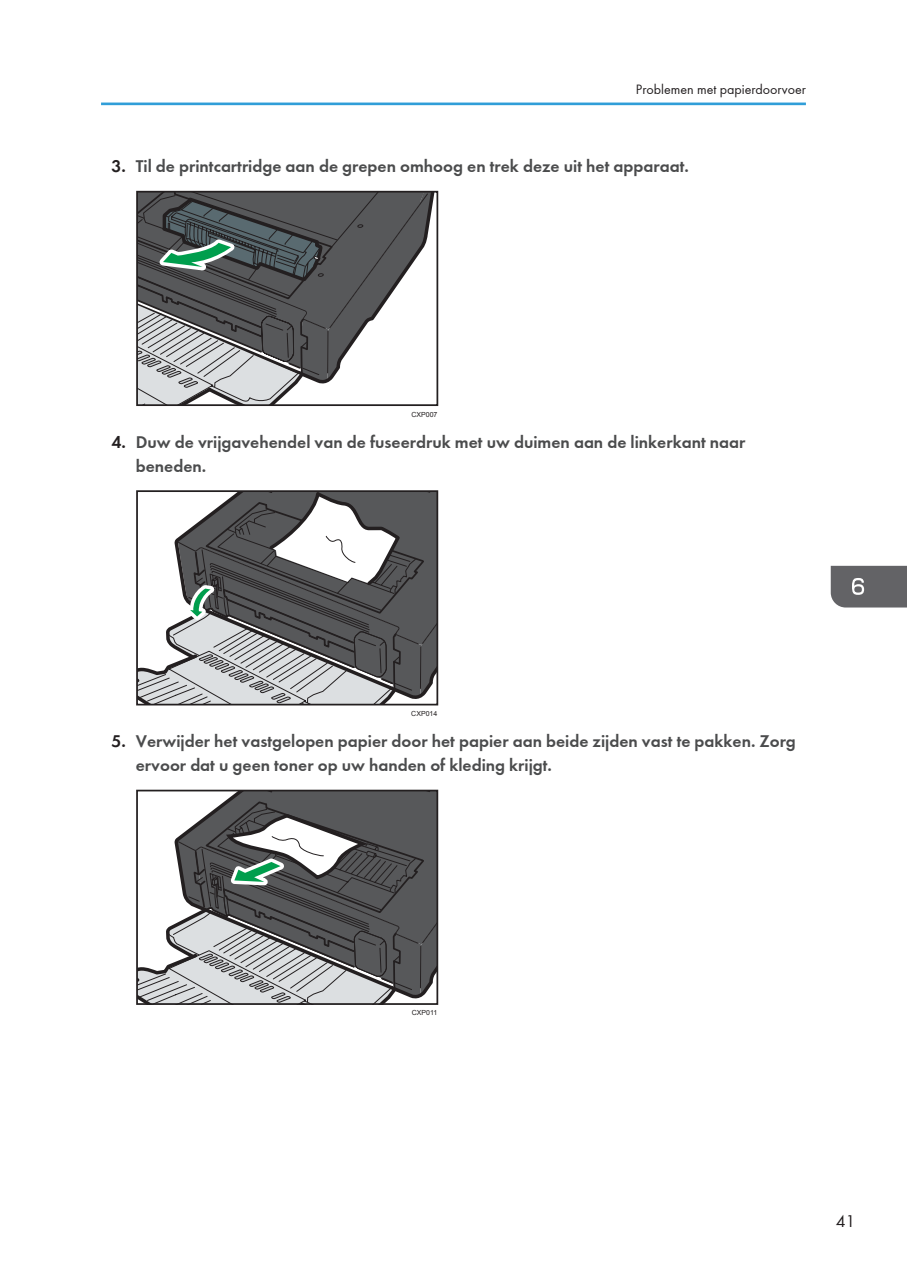
<style>
.page{position:relative;width:907px;height:1287px;background:#fff}
.page>*{position:absolute;margin:0;border:0;box-sizing:border-box;transform-origin:0 0}
.t1{font:17.5px/23.6px "Futura Demi TT";color:#4b4c4d}
.t2{font:17.5px "Futura Book TT";color:#231f20}
.t3{font:14px "Futura Book TT";color:#231f20}
.t4{font:7px "Arial";color:#231f20}
.s1{color:#231f20}
</style>
<div class="page">
<svg style="left:137px;top:190px;width:297px;height:213px"></svg>
<div style="left:136px;top:191px;width:302px;height:215px;border:2px solid #231f20"></div>
<svg style="left:137px;top:493px;width:300px;height:213px"></svg>
<div style="left:136px;top:490px;width:302px;height:215px;border:2px solid #231f20"></div>
<svg style="left:137px;top:792px;width:300px;height:213px"></svg>
<div style="left:136px;top:789px;width:302px;height:215px;border:2px solid #231f20"></div>
<hr style="left:101px;top:102px;width:704px;height:3px;background:#309ed8">
<svg style="left:830px;top:565px;width:76px;height:42px;background:#6e6e71"></svg>
<p class="t3" style="left:636px;top:80px;width:171px">Problemen met papierdoorvoer</p>
<p class="t1" style="left:111px;top:154px;width:578px"><span class="s1">3.</span> Til de printcartridge aan de grepen omhoog en trek deze uit het apparaat.</p>
<p class="t4" style="left:411px;top:410px;width:28px">CXP007</p>
<p class="t1" style="left:136px;top:430px;width:611px;text-indent:-24px"><span class="s1">4.</span> Duw de vrijgavehendel van de fuseerdruk met uw duimen aan de linkerkant naar beneden.</p>
<p class="t4" style="left:411px;top:709px;width:28px">CXP014</p>
<p class="t1" style="left:136px;top:729px;width:661px;text-indent:-24px"><span class="s1">5.</span> Verwijder het vastgelopen papier door het papier aan beide zijden vast te pakken. Zorg ervoor dat u geen toner op uw handen of kleding krijgt.</p>
<p class="t4" style="left:412px;top:1008px;width:27px">CXP011</p>
<p class="t2" style="left:835px;top:1209px;width:21px">41</p>
</div>
